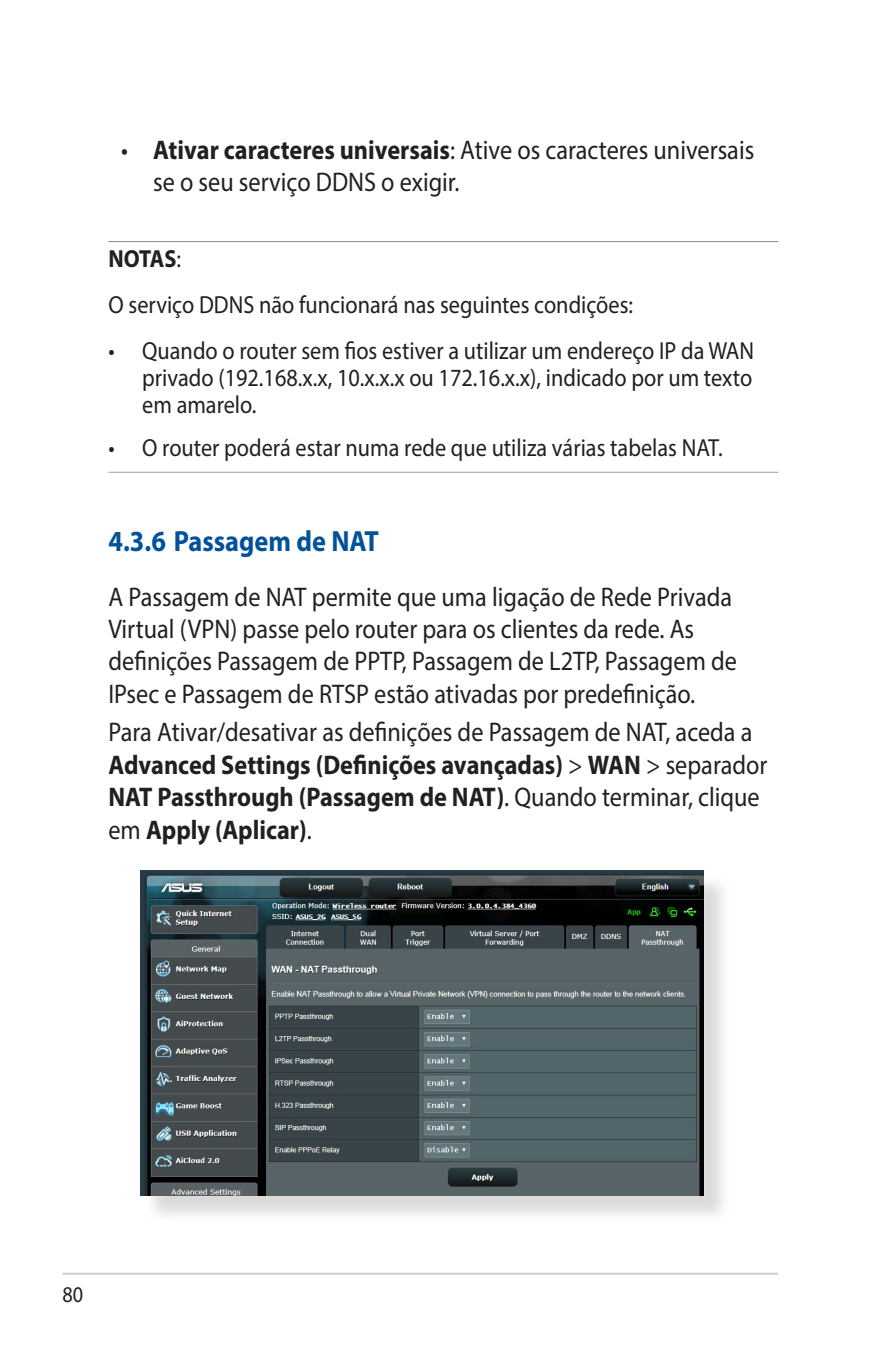
<style>
.page{position:relative;width:893px;height:1346px;background:#fff}
.page>*{position:absolute;margin:0;border:0;box-sizing:border-box;transform-origin:0 0}
.t1{font:700 29.25px "Myriad Pro";color:#01529a;scale:.9 1}
.t2{font:27px/32.4px "Myriad Pro";color:#231f20;scale:.9 1}
.t3{font:24.75px/27px "Myriad Pro";color:#231f20;scale:.9 1}
.t4{font:22.5px "Myriad Pro";color:#231f20;scale:.9 1}
.s1{font-weight:700}
</style>
<div class="page">
<hr style="left:63px;top:1272px;width:715px;height:3px;background:#d1d2d4">
<hr style="left:108px;top:241px;width:670px;height:1px;background:#939598">
<hr style="left:108px;top:472px;width:670px;height:1px;background:#a8a9ad">
<div style="left:144px;top:873px;width:588px;height:350px;background:#cfcecb;opacity:.75"></div>
<img style="left:140px;top:870px;width:564px;height:325px">
<p class="t2" style="left:153px;top:133px;width:669px;text-indent:-32px">• <span class="s1">Ativar caracteres universais</span>: Ative os caracteres universais se o seu serviço DDNS o exigir.</p>
<p class="t3" style="left:108px;top:235px;width:584px;line-height:46.1px"><span class="s1">NOTAS</span>:<br>O serviço DDNS não funcionará nas seguintes condições:</p>
<p class="t3" style="left:142px;top:337px;width:682px;text-align:justify;text-indent:-34px">• Quando o router sem fios estiver a utilizar um endereço IP da WAN privado (192.168.x.x, 10.x.x.x ou 172.16.x.x), indicado por um texto em amarelo.</p>
<p class="t3" style="left:108px;top:434px;width:684px">• O router poderá estar numa rede que utiliza várias tabelas NAT.</p>
<p class="t1" style="left:108px;top:522px;width:302px">4.3.6 Passagem de NAT</p>
<p class="t2" style="left:108px;top:580px;width:700px">A Passagem de NAT permite que uma ligação de Rede Privada Virtual (VPN) passe pelo router para os clientes da rede. As definições Passagem de PPTP, Passagem de L2TP, Passagem de IPsec e Passagem de RTSP estão ativadas por predefinição.</p>
<p class="t2" style="left:108px;top:716px;width:734px">Para Ativar/desativar as definições de Passagem de NAT, aceda a <span class="s1">Advanced Settings (Definições avançadas)</span> &gt; <span class="s1">WAN</span> &gt; separador <span class="s1">NAT Passthrough (Passagem de NAT)</span>. Quando terminar, clique em <span class="s1">Apply (Aplicar)</span>.</p>
<p class="t4" style="left:63px;top:1281px;width:25px">80</p>
</div>
